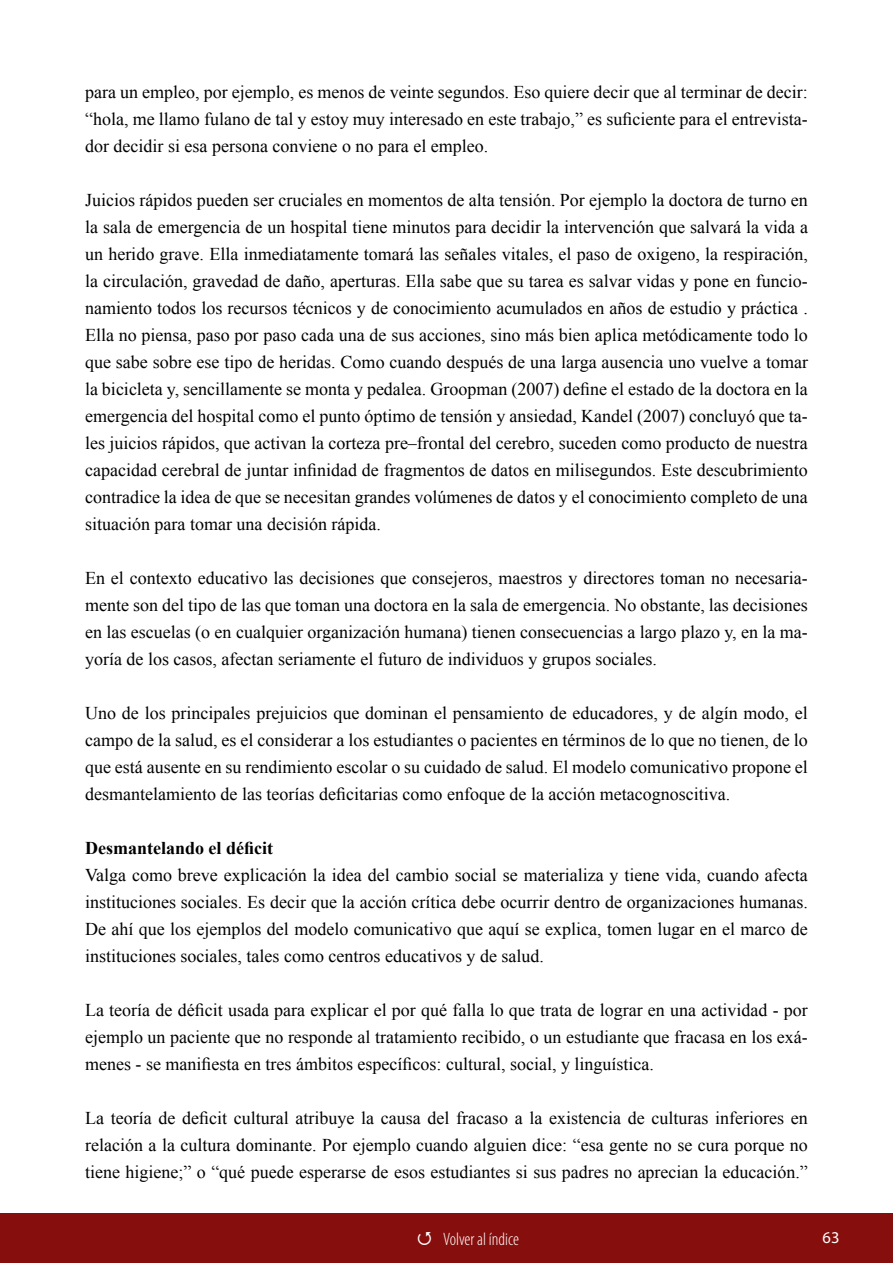
<style>
.page{position:relative;width:893px;height:1263px;background:#fff}
.page>*{position:absolute;margin:0;border:0;box-sizing:border-box;transform-origin:0 0}
.t1{font:18px/27px "Times New Roman";color:#000;text-align:justify}
.t2{font:700 18px "Times New Roman";color:#000}
.t3{font:300 condensed 18px "Myriad Pro";color:#fff}
.t4{font:16.5px "Myriad Pro";color:#fff}
</style>
<div class="page">
<div style="left:0;top:1213px;width:893px;height:49px;background:#860f0d"></div>
<p class="t1" style="left:85px;top:78px;width:724px">para un empleo, por ejemplo, es menos de veinte segundos. Eso quiere decir que al terminar de decir: “hola, me llamo fulano de tal y estoy muy interesado en este trabajo,” es suficiente para el entrevista&shy;dor decidir si esa persona conviene o no para el empleo.</p>
<p class="t1" style="left:85px;top:186px;width:724px">Juicios rápidos pueden ser cruciales en momentos de alta tensión. Por ejemplo la doctora de turno en la sala de emergencia de un hospital tiene minutos para decidir la intervención que salvará la vida a un herido grave. Ella inmediatamente tomará las señales vitales, el paso de oxigeno, la respiración, la circulación, gravedad de daño, aperturas. Ella sabe que su tarea es salvar vidas y pone en funcio&shy;namiento todos los recursos técnicos y de conocimiento acumulados en años de estudio y práctica .<br>Ella no piensa, paso por paso cada una de sus acciones, sino más bien aplica metódicamente todo lo que sabe sobre ese tipo de heridas. Como cuando después de una larga ausencia uno vuelve a tomar la bicicleta y, sencillamente se monta y pedalea. Groopman (2007) define el estado de la doctora en la emergencia del hospital como el punto óptimo de tensión y ansiedad, Kandel (2007) concluyó que ta&shy;les juicios rápidos, que activan la corteza pre–frontal del cerebro, suceden como producto de nuestra capacidad cerebral de juntar infinidad de fragmentos de datos en milisegundos. Este descubrimiento contradice la idea de que se necesitan grandes volúmenes de datos y el conocimiento completo de una situación para tomar una decisión rápida.</p>
<p class="t1" style="left:85px;top:564px;width:724px">En el contexto educativo las decisiones que consejeros, maestros y directores toman no necesaria&shy;mente son del tipo de las que toman una doctora en la sala de emergencia. No obstante, las decisiones en las escuelas (o en cualquier organización humana) tienen consecuencias a largo plazo y, en la ma&shy;yoría de los casos, afectan seriamente el futuro de individuos y grupos sociales.</p>
<p class="t1" style="left:85px;top:699px;width:724px">Uno de los principales prejuicios que dominan el pensamiento de educadores, y de algín modo, el campo de la salud, es el considerar a los estudiantes o pacientes en términos de lo que no tienen, de lo que está ausente en su rendimiento escolar o su cuidado de salud. El modelo comunicativo propone el desmantelamiento de las teorías deficitarias como enfoque de la acción metacognoscitiva.</p>
<p class="t2" style="left:85px;top:835px;width:189px">Desmantelando el déficit</p>
<p class="t1" style="left:85px;top:861px;width:724px">Valga como breve explicación la idea del cambio social se materializa y tiene vida, cuando afecta instituciones sociales. Es decir que la acción crítica debe ocurrir dentro de organizaciones humanas.<br>De ahí que los ejemplos del modelo comunicativo que aquí se explica, tomen lugar en el marco de instituciones sociales, tales como centros educativos y de salud.</p>
<p class="t1" style="left:85px;top:996px;width:724px">La teoría de déficit usada para explicar el por qué falla lo que trata de lograr en una actividad - por ejemplo un paciente que no responde al tratamiento recibido, o un estudiante que fracasa en los exá&shy;menes - se manifiesta en tres ámbitos específicos: cultural, social, y linguística.</p>
<p class="t1" style="left:85px;top:1104px;width:724px">La teoría de deficit cultural atribuye la causa del fracaso a la existencia de culturas inferiores en relación a la cultura dominante. Por ejemplo cuando alguien dice: “esa gente no se cura porque no tiene higiene;” o “qué puede esperarse de esos estudiantes si sus padres no aprecian la educación.”</p>
<p class="t3" style="left:443px;top:1229px;width:77px">Volver al índice</p>
<p class="t4" style="left:823px;top:1227px;width:18px">63</p>
</div>
